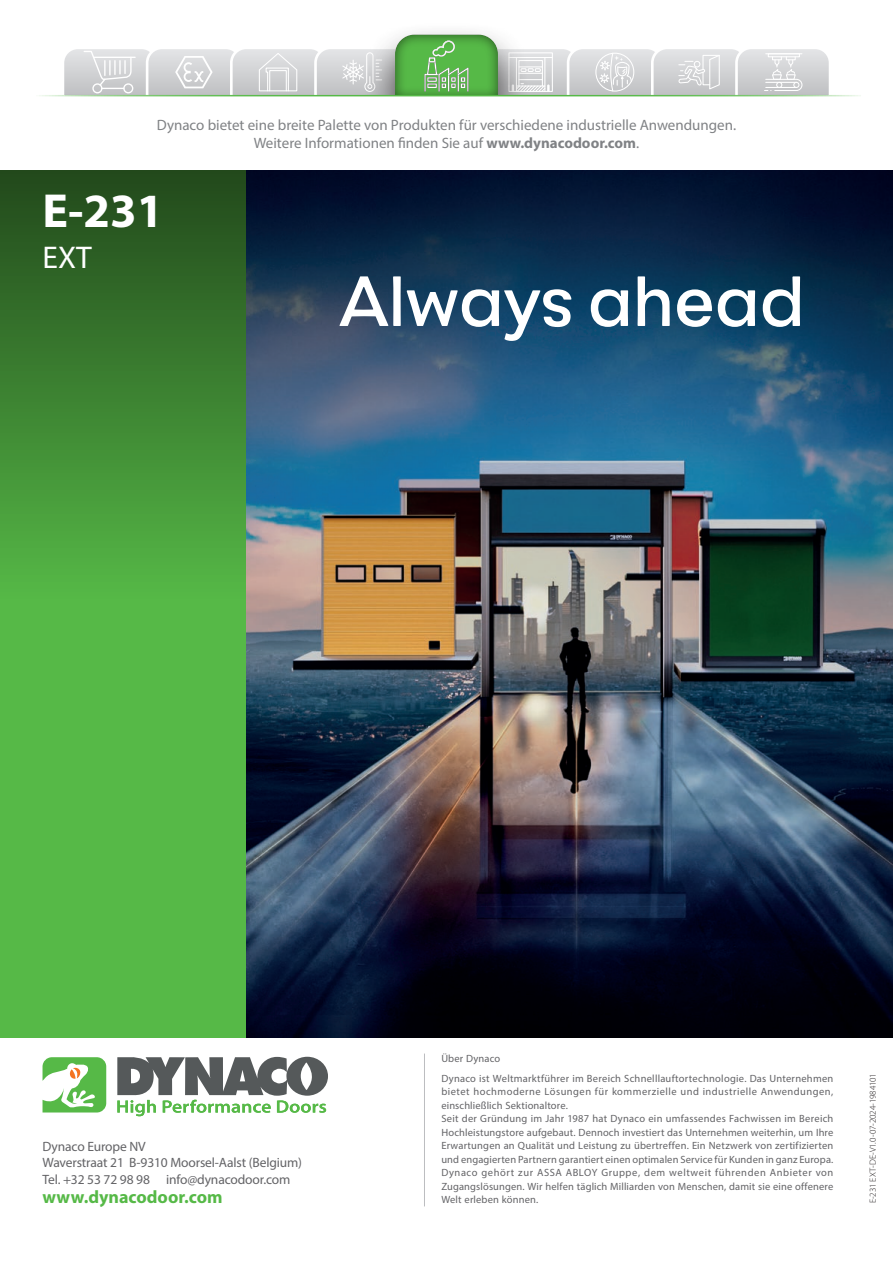
<style>
.page{position:relative;width:893px;height:1263px;background:#fff}
.page>*{position:absolute;margin:0;border:0;box-sizing:border-box;transform-origin:0 0}
.t1{font:700 48px "Myriad Pro";color:#fff}
.t2{font:31.5px "Myriad Pro";color:#fff}
.t3{font:700 18px "Myriad Pro";color:#56b947}
.t4{font:15px/18px "Myriad Pro";color:#808285;text-align:center}
.t5{font:13.5px/16.5px "Myriad Pro";letter-spacing:-.01em;color:#636366}
.t6{font:10.5px/13.5px "Myriad Pro";letter-spacing:.02em;color:#636366}
.t7{font:300 9px "Myriad Pro";letter-spacing:-.015em;color:#231f20}
.s1{font-weight:700}
</style>
<div class="page">
<hr style="left:892px;top:0;width:1px;height:170px;background:#56b947">
<hr style="left:892px;top:1037px;width:1px;height:226px;background:#56b947">
<svg style="left:0;top:170px;width:247px;height:867px;background:#489c3c"></svg>
<img style="left:247px;top:170px;width:646px;height:867px">
<svg style="left:339px;top:276px;width:461px;height:65px"></svg>
<svg style="left:64px;top:40px;width:765px;height:55px"></svg>
<div style="left:394px;top:32px;width:106px;height:66px;background:#231f20;opacity:.7"></div>
<div style="left:32px;top:96px;width:829px;height:63px;background:#fff"></div>
<hr style="left:32px;top:95px;width:829px;height:1px;background:#56b947">
<svg style="left:43px;top:1057px;width:63px;height:55px"></svg>
<svg style="left:117px;top:1057px;width:211px;height:59px"></svg>
<hr style="left:424px;top:1053px;width:1px;height:153px;background:#bcbdc0">
<p class="t4" style="left:157px;top:116px;width:581px">Dynaco bietet eine breite Palette von Produkten für verschiedene industrielle Anwendungen.<br>Weitere Informationen finden Sie auf <span class="s1">www.dynacodoor.com</span>.</p>
<p class="t1" style="left:43px;top:180px;width:123px">E-231</p>
<p class="t2" style="left:43px;top:238px;width:51px">EXT</p>
<p class="t5" style="left:43px;top:1138px;width:261px">Dynaco Europe NV<br>Waverstraat 21 B-9310 Moorsel-Aalst (Belgium)<br>Tel. +32 53 72 98 98 info@dynacodoor.com</p>
<p class="t3" style="left:43px;top:1186px;width:182px">www.dynacodoor.com</p>
<p class="t6" style="left:441px;top:1048px;width:393px;line-height:20px">Über Dynaco<br>Dynaco ist Weltmarktführer im Bereich Schnelllauftortechnologie. Das Unternehmen</p>
<p class="t6" style="left:441px;top:1085px;width:394px">bietet hochmoderne Lösungen für kommerzielle und industrielle Anwendungen, einschließlich Sektionaltore.<br>Seit der Gründung im Jahr 1987 hat Dynaco ein umfassendes Fachwissen im Bereich Hochleistungstore aufgebaut. Dennoch investiert das Unternehmen weiterhin, um Ihre Erwartungen an Qualität und Leistung zu übertreffen. Ein Netzwerk von zertifizierten und engagierten Partnern garantiert einen optimalen Service für Kunden in ganz Europa.<br>Dynaco gehört zur ASSA ABLOY Gruppe, dem weltweit führenden Anbieter von Zugangslösungen. Wir helfen täglich Milliarden von Menschen, damit sie eine offenere Welt erleben können.</p>
<p class="t7" style="left:867px;top:1203px;width:131px;rotate:-90deg">E-231 EXT-DE-V1.0-07-2024-1984101</p>
</div>
